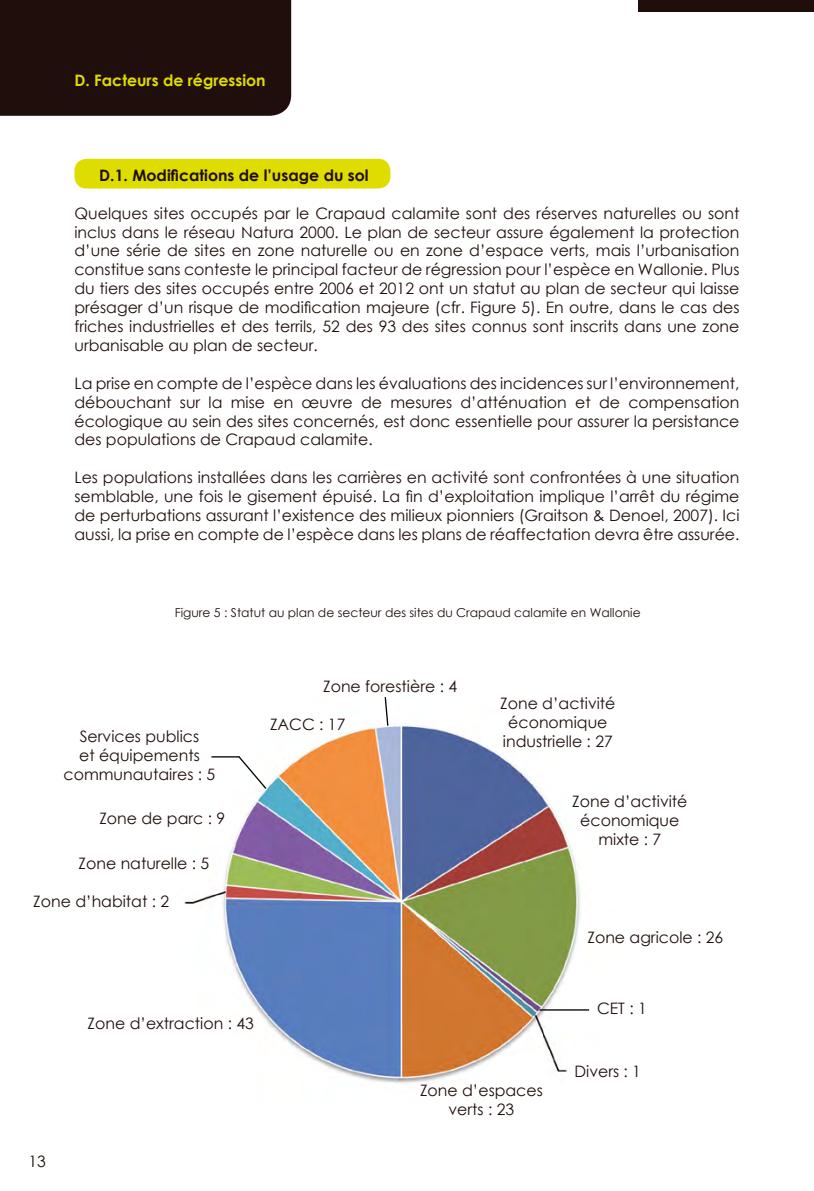
<style>
.page{position:relative;width:814px;height:1191px;background:#fff}
.page>*{position:absolute;margin:0;border:0;box-sizing:border-box;transform-origin:0 0}
.t1{font:15.75px/18.9px "Century Gothic";color:#1f0e0b;text-align:center}
.t2{font:700 15.75px "Century Gothic";color:#1f0e0b}
.t3{font:700 15.75px "Century Gothic";color:#dfdd00}
.t4{font:12.25px "Century Gothic";color:#1f0e0b}
</style>
<div class="page">
<div style="left:638px;top:0;width:176px;height:11px;background:#1f0e0b"></div>
<div style="left:0;top:0;width:291px;height:116px;background:#1f0e0b"></div>
<div style="left:74px;top:159px;width:316px;height:30px;background:#dfdd00;border-radius:12px"></div>
<img style="left:182px;top:725px;width:408px;height:358px">
<svg style="left:384px;top:697px;width:5px;height:30px"></svg>
<svg style="left:211px;top:754px;width:57px;height:36px"></svg>
<hr style="left:539px;top:1009px;width:50px;height:1px;background:#000">
<p class="t3" style="left:74px;top:69px;width:193px">D. Facteurs de régression</p>
<p class="t2" style="left:99px;top:163px;width:271px">D.1. Modifications de l’usage du sol</p>
<p class="t1" style="left:74px;top:203px;width:666px;text-align:justify">Quelques sites occupés par le Crapaud calamite sont des réserves naturelles ou sont inclus dans le réseau Natura 2000. Le plan de secteur assure également la protection d’une série de sites en zone naturelle ou en zone d’espace verts, mais l’urbanisation constitue sans conteste le principal facteur de régression pour l’espèce en Wallonie. Plus du tiers des sites occupés entre 2006 et 2012 ont un statut au plan de secteur qui laisse présager d’un risque de modification majeure (cfr. Figure 5). En outre, dans le cas des friches industrielles et des terrils, 52 des 93 des sites connus sont inscrits dans une zone urbanisable au plan de secteur.</p>
<p class="t1" style="left:74px;top:373px;width:666px;text-align:justify">La prise en compte de l’espèce dans les évaluations des incidences sur l’environnement, débouchant sur la mise en œuvre de mesures d’atténuation et de compensation écologique au sein des sites concernés, est donc essentielle pour assurer la persistance des populations de Crapaud calamite.</p>
<p class="t1" style="left:74px;top:468px;width:666px;text-align:justify">Les populations installées dans les carrières en activité sont confrontées à une situation semblable, une fois le gisement épuisé. La fin d’exploitation implique l’arrêt du régime de perturbations assurant l’existence des milieux pionniers (Graitson &amp; Denoel, 2007). Ici aussi, la prise en compte de l’espèce dans les plans de réaffectation devra être assurée.</p>
<p class="t4" style="left:175px;top:603px;width:467px">Figure 5 : Statut au plan de secteur des sites du Crapaud calamite en Wallonie</p>
<p class="t1" style="left:64px;top:726px;width:153px">Services publics<br>et équipements communautaires : 5</p>
<p class="t1" style="left:99px;top:808px;width:127px">Zone de parc : 9</p>
<p class="t1" style="left:79px;top:853px;width:132px">Zone naturelle : 5</p>
<p class="t1" style="left:33px;top:891px;width:137px">Zone d’habitat : 2</p>
<p class="t1" style="left:323px;top:676px;width:135px">Zone forestière : 4</p>
<p class="t1" style="left:270px;top:714px;width:77px">ZACC : 17</p>
<p class="t1" style="left:500px;top:693px;width:117px">Zone d’activité économique industrielle : 27</p>
<p class="t1" style="left:572px;top:791px;width:117px">Zone d’activité économique mixte : 7</p>
<p class="t1" style="left:587px;top:927px;width:137px">Zone agricole : 26</p>
<p class="t1" style="left:88px;top:1014px;width:168px">Zone d’extraction : 43</p>
<p class="t1" style="left:28px;top:1151px;width:19px">13</p>
<p class="t1" style="left:420px;top:1080px;width:124px">Zone d’espaces verts : 23</p>
<p class="t1" style="left:597px;top:998px;width:51px">CET : 1</p>
<p class="t1" style="left:574px;top:1061px;width:68px">Divers : 1</p>
</div>
